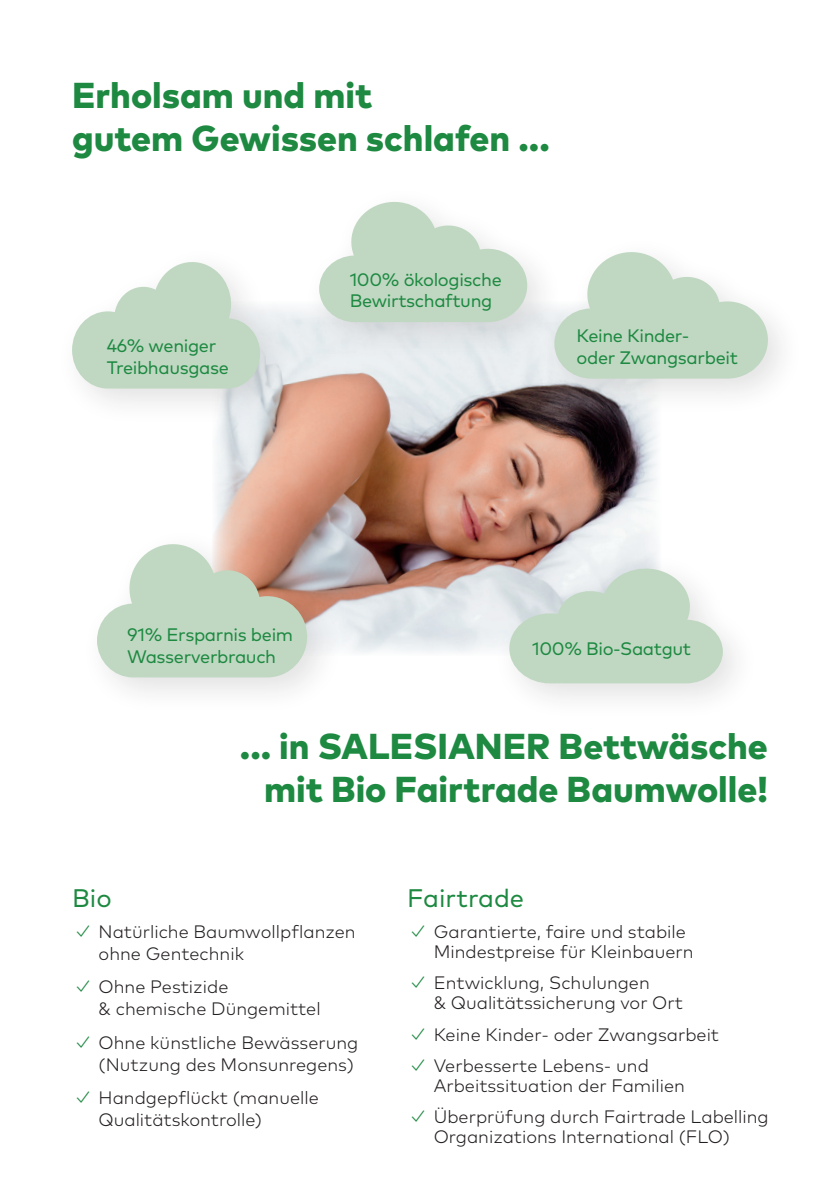
<style>
.page{position:relative;width:840px;height:1191px;background:#fff}
.page>*{position:absolute;margin:0;border:0;box-sizing:border-box;transform-origin:0 0}
.t1{font:800 36px/43.2px "Mark Pro";color:#1d8941}
.t2{font:25.4px "Mark Pro";color:#1d8941}
.t3{font:300 18px/20px "Mark Pro";color:#231f20}
.t4{font:18px/21.8px "Mark Pro";letter-spacing:-.02em;color:#1d8941}
.s1{font-size:20px;color:#1d8941}
</style>
<div class="page">
<img style="left:216px;top:309px;width:441px;height:344px">
<div style="left:303px;top:185px;width:261px;height:175px;background:#231f20;opacity:.13"></div>
<svg style="left:319px;top:197px;width:208px;height:125px"></svg>
<div style="left:55px;top:245px;width:242px;height:181px;background:#231f20;opacity:.13"></div>
<svg style="left:72px;top:257px;width:188px;height:131px"></svg>
<div style="left:80px;top:527px;width:264px;height:188px;background:#231f20;opacity:.13"></div>
<svg style="left:97px;top:538px;width:210px;height:139px"></svg>
<div style="left:537px;top:235px;width:267px;height:181px;background:#231f20;opacity:.13"></div>
<svg style="left:553px;top:247px;width:214px;height:131px"></svg>
<div style="left:492px;top:551px;width:267px;height:170px;background:#231f20;opacity:.13"></div>
<svg style="left:509px;top:563px;width:213px;height:120px"></svg>
<h1 class="t1" style="left:72px;top:70px;width:479px">Erholsam und mit<br>gutem Gewissen schlafen ...</h1>
<p class="t4" style="left:107px;top:333px;width:124px">46% weniger<br>Treibhausgase</p>
<p class="t4" style="left:349px;top:267px;width:153px">100% ökologische<br>Bewirtschaftung</p>
<p class="t4" style="left:576px;top:323px;width:163px">Keine Kinder-<br>oder Zwangsarbeit</p>
<p class="t4" style="left:127px;top:622px;width:167px">91% Ersparnis beim<br>Wasserverbrauch</p>
<p class="t4" style="left:532px;top:637px;width:160px">100% Bio-Saatgut</p>
<h1 class="t1" style="left:240px;top:721px;width:529px;text-align:right">... in SALESIANER Bettwäsche mit Bio Fairtrade Baumwolle!</h1>
<h2 class="t2" style="left:72px;top:879px;width:41px">Bio</h2>
<h2 class="t2" style="left:407px;top:879px;width:118px">Fairtrade</h2>
<p class="t3" style="left:433px;top:920px;width:261px;text-indent:-27px"><span class="s1">✓</span> Garantierte, faire und stabile<br>Mindestpreise für Kleinbauern</p>
<p class="t3" style="left:433px;top:971px;width:251px;text-indent:-27px"><span class="s1">✓</span> Entwicklung, Schulungen<br>&amp; Qualitätssicherung vor Ort</p>
<p class="t3" style="left:407px;top:1022px;width:313px"><span class="s1">✓</span> Keine Kinder- oder Zwangsarbeit</p>
<p class="t3" style="left:433px;top:1054px;width:252px;text-indent:-27px"><span class="s1">✓</span> Verbesserte Lebens- und<br>Arbeitssituation der Familien</p>
<p class="t3" style="left:433px;top:1105px;width:336px;text-indent:-27px"><span class="s1">✓</span> Überprüfung durch Fairtrade Labelling<br>Organizations International (FLO)</p>
<p class="t3" style="left:99px;top:919px;width:258px;line-height:22px;text-indent:-27px"><span class="s1">✓</span> Natürliche Baumwollpflanzen ohne Gentechnik</p>
<p class="t3" style="left:99px;top:974px;width:223px;line-height:22px;text-indent:-27px"><span class="s1">✓</span> Ohne Pestizide<br>&amp; chemische Düngemittel</p>
<p class="t3" style="left:72px;top:1029px;width:287px;line-height:22px;text-align:right"><span class="s1">✓</span> Ohne künstliche Bewässerung (Nutzung des Monsunregens)</p>
<p class="t3" style="left:99px;top:1085px;width:221px;line-height:22px;text-indent:-27px"><span class="s1">✓</span> Handgepflückt (manuelle<br>Qualitätskontrolle)</p>
</div>
